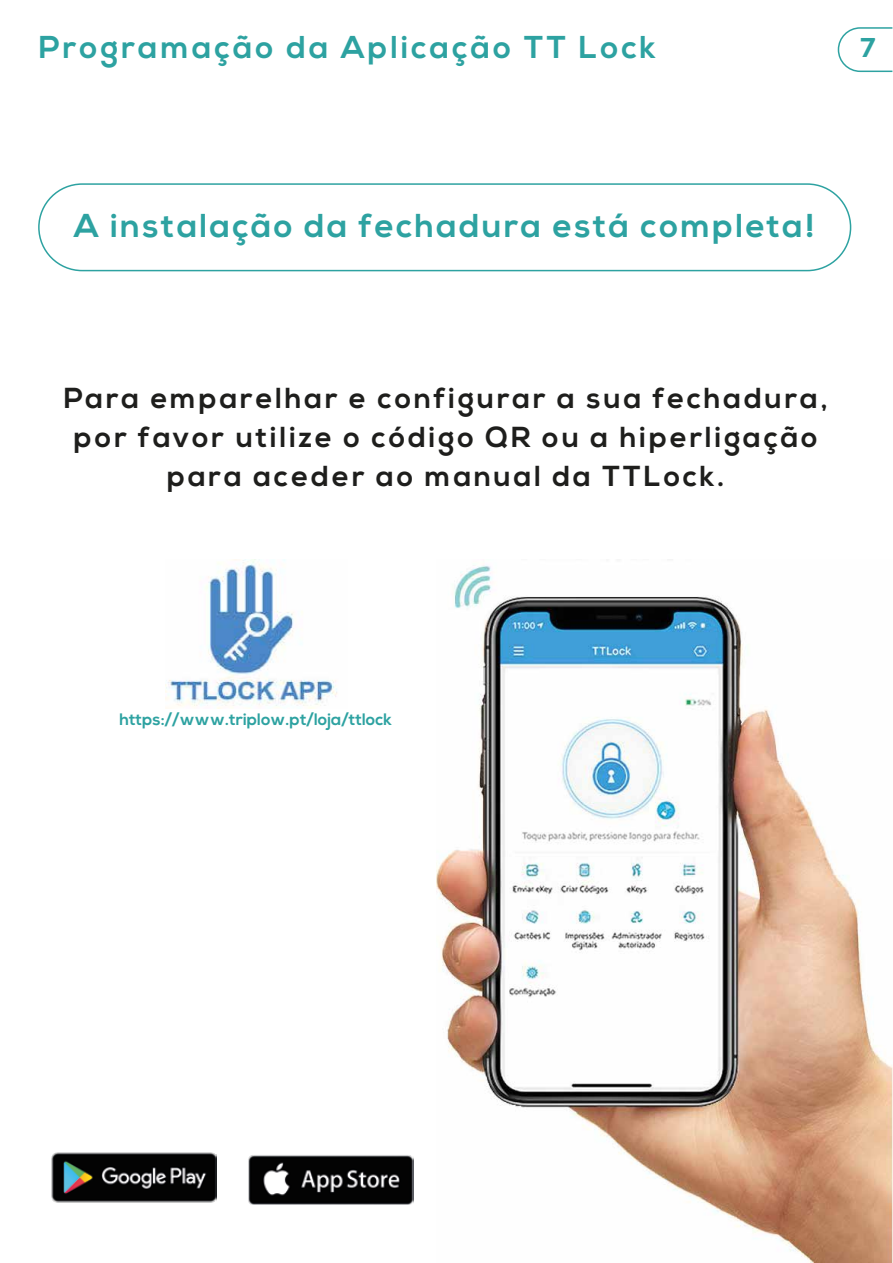
<style>
.page{position:relative;width:893px;height:1263px;background:#fff}
.page>*{position:absolute;margin:0;border:0;box-sizing:border-box;transform-origin:0 0}
.t1{font:700 33px "Nexa";letter-spacing:.075em;color:#2da2a1}
.t2{font:700 31.5px "Nexa";letter-spacing:.1em;color:#2da2a1}
.t3{font:700 28.95px/39px "Nexa";letter-spacing:.1em;color:#1e1e1c;text-align:center}
.t4{font:700 27.15px "Nexa";color:#2da2a1}
.t5{font:700 16.65px "Nexa";color:#2da2a1}
</style>
<div class="page">
<svg style="left:837px;top:27px;width:56px;height:46px"></svg>
<img style="left:437px;top:565px;width:456px;height:698px">
<img style="left:165px;top:559px;width:172px;height:149px">
<img style="left:51px;top:1152px;width:165px;height:51px">
<img style="left:248px;top:1155px;width:165px;height:49px">
<div style="left:38px;top:183px;width:813px;height:88px;border:2px solid #2da2a1;border-radius:43px"></div>
<p class="t2" style="left:39px;top:29px;width:619px">Programação da Aplicação TT Lock</p>
<p class="t4" style="left:860px;top:32px;width:17px">7</p>
<p class="t1" style="left:74px;top:207px;width:742px">A instalação da fechadura está completa!</p>
<p class="t3" style="left:64px;top:380px;width:766px">Para emparelhar e configurar a sua fechadura, por favor utilize o código QR ou a hiperligação para aceder ao manual da TTLock.</p>
<p class="t5" style="left:119px;top:710px;width:274px">https://www.triplow.pt/loja/ttlock</p>
</div>
